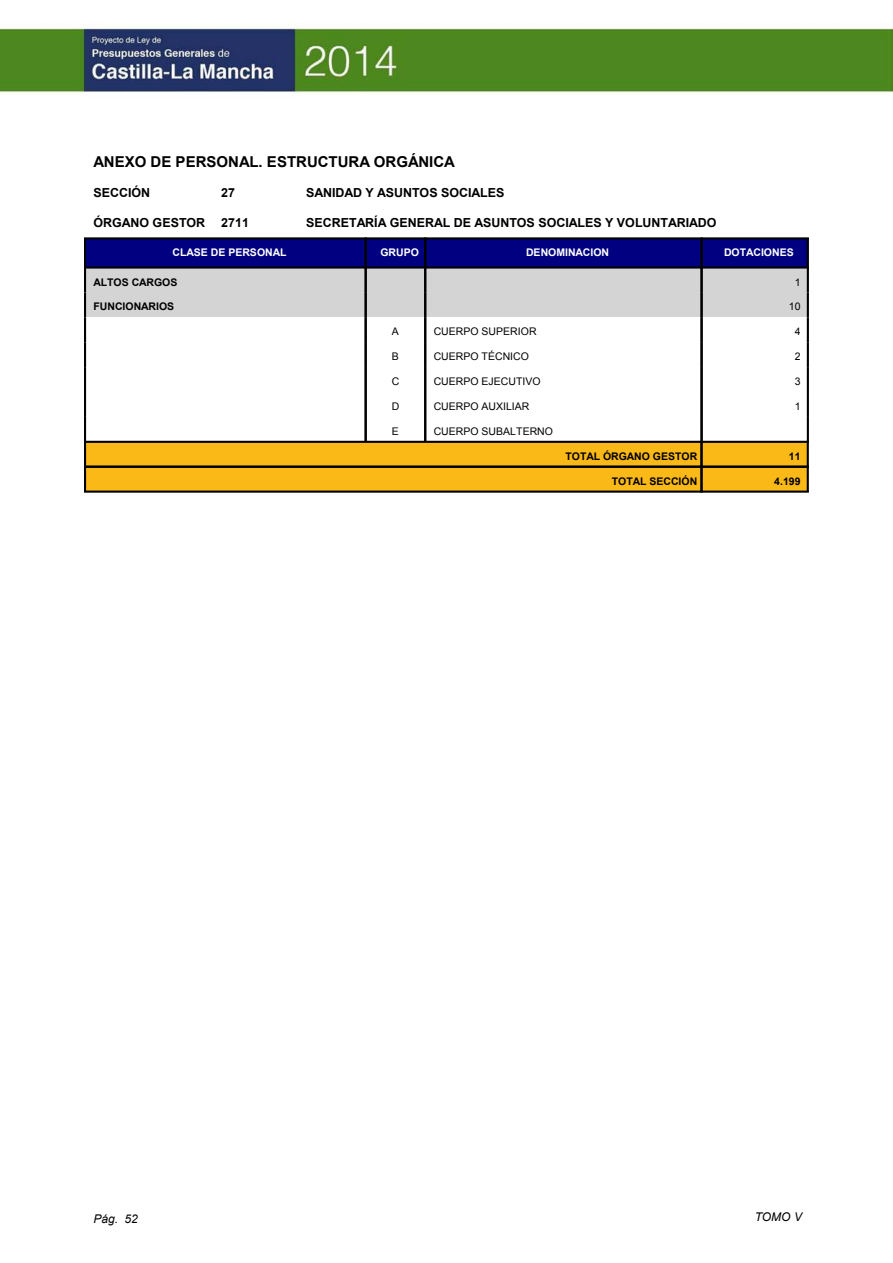
<style>
.page{position:relative;width:893px;height:1263px;background:#fff}
.page>*{position:absolute;margin:0;border:0;box-sizing:border-box;transform-origin:0 0}
.t1{font:700 15px "Arial";color:#000}
.t2{font:700 12.45px "Arial";color:#000}
.t3{font:italic 12px "Arial";color:#000}
.t4{font:10.5px "Arial";color:#000}
.t5{font:700 10.5px "Arial";color:#000}
.t6{font:700 10.5px "Arial";color:#fff}
</style>
<div class="page">
<div style="left:85px;top:238px;width:281px;height:29px;background:#000080"></div>
<div style="left:366px;top:238px;width:59px;height:29px;background:#000080"></div>
<div style="left:425px;top:238px;width:277px;height:29px;background:#000080"></div>
<div style="left:702px;top:238px;width:106px;height:29px;background:#000080"></div>
<div style="left:85px;top:267px;width:281px;height:25px;background:#d4d4d4"></div>
<div style="left:366px;top:267px;width:59px;height:25px;background:#d4d4d4"></div>
<div style="left:425px;top:267px;width:277px;height:25px;background:#d4d4d4"></div>
<div style="left:702px;top:267px;width:106px;height:25px;background:#d4d4d4"></div>
<div style="left:85px;top:292px;width:281px;height:25px;background:#d4d4d4"></div>
<div style="left:366px;top:292px;width:59px;height:25px;background:#d4d4d4"></div>
<div style="left:425px;top:292px;width:277px;height:25px;background:#d4d4d4"></div>
<div style="left:702px;top:292px;width:106px;height:25px;background:#d4d4d4"></div>
<div style="left:85px;top:442px;width:616px;height:25px;background:#fbb917"></div>
<div style="left:701px;top:442px;width:107px;height:25px;background:#fbb917"></div>
<div style="left:85px;top:467px;width:616px;height:25px;background:#fbb917"></div>
<div style="left:701px;top:467px;width:107px;height:25px;background:#fbb917"></div>
<hr style="left:84px;top:238px;width:2px;height:29px;background:#000">
<hr style="left:84px;top:237px;width:283px;height:2px;background:#000">
<hr style="left:84px;top:266px;width:283px;height:3px;background:#000">
<hr style="left:365px;top:238px;width:2px;height:29px;background:#000">
<hr style="left:365px;top:237px;width:61px;height:2px;background:#000">
<hr style="left:365px;top:266px;width:61px;height:3px;background:#000">
<hr style="left:424px;top:238px;width:2px;height:29px;background:#000">
<hr style="left:424px;top:237px;width:279px;height:2px;background:#000">
<hr style="left:424px;top:266px;width:279px;height:3px;background:#000">
<hr style="left:700px;top:238px;width:3px;height:29px;background:#000">
<hr style="left:807px;top:238px;width:2px;height:29px;background:#000">
<hr style="left:700px;top:237px;width:109px;height:2px;background:#000">
<hr style="left:700px;top:266px;width:109px;height:3px;background:#000">
<hr style="left:84px;top:267px;width:2px;height:25px;background:#000">
<hr style="left:365px;top:267px;width:2px;height:25px;background:#000">
<hr style="left:424px;top:267px;width:2px;height:25px;background:#000">
<hr style="left:700px;top:267px;width:3px;height:25px;background:#000">
<hr style="left:807px;top:267px;width:2px;height:25px;background:#000">
<hr style="left:84px;top:292px;width:2px;height:25px;background:#000">
<hr style="left:365px;top:292px;width:2px;height:25px;background:#000">
<hr style="left:424px;top:292px;width:2px;height:25px;background:#000">
<hr style="left:700px;top:292px;width:3px;height:25px;background:#000">
<hr style="left:807px;top:292px;width:2px;height:25px;background:#000">
<hr style="left:84px;top:317px;width:2px;height:25px;background:#000">
<hr style="left:365px;top:317px;width:2px;height:25px;background:#000">
<hr style="left:424px;top:317px;width:2px;height:25px;background:#000">
<hr style="left:700px;top:317px;width:3px;height:25px;background:#000">
<hr style="left:807px;top:317px;width:2px;height:25px;background:#000">
<hr style="left:84px;top:342px;width:2px;height:25px;background:#000">
<hr style="left:365px;top:342px;width:2px;height:25px;background:#000">
<hr style="left:424px;top:342px;width:2px;height:25px;background:#000">
<hr style="left:700px;top:342px;width:3px;height:25px;background:#000">
<hr style="left:807px;top:342px;width:2px;height:25px;background:#000">
<hr style="left:84px;top:367px;width:2px;height:25px;background:#000">
<hr style="left:365px;top:367px;width:2px;height:25px;background:#000">
<hr style="left:424px;top:367px;width:2px;height:25px;background:#000">
<hr style="left:700px;top:367px;width:3px;height:25px;background:#000">
<hr style="left:807px;top:367px;width:2px;height:25px;background:#000">
<hr style="left:84px;top:392px;width:2px;height:25px;background:#000">
<hr style="left:365px;top:392px;width:2px;height:25px;background:#000">
<hr style="left:424px;top:392px;width:2px;height:25px;background:#000">
<hr style="left:700px;top:392px;width:3px;height:25px;background:#000">
<hr style="left:807px;top:392px;width:2px;height:25px;background:#000">
<hr style="left:84px;top:417px;width:2px;height:25px;background:#000">
<hr style="left:365px;top:417px;width:2px;height:25px;background:#000">
<hr style="left:424px;top:417px;width:2px;height:25px;background:#000">
<hr style="left:700px;top:417px;width:3px;height:25px;background:#000">
<hr style="left:807px;top:417px;width:2px;height:25px;background:#000">
<hr style="left:84px;top:442px;width:2px;height:25px;background:#000">
<hr style="left:84px;top:441px;width:619px;height:2px;background:#000">
<hr style="left:700px;top:442px;width:3px;height:25px;background:#000">
<hr style="left:807px;top:442px;width:2px;height:25px;background:#000">
<hr style="left:700px;top:441px;width:109px;height:2px;background:#000">
<hr style="left:84px;top:467px;width:2px;height:25px;background:#000">
<hr style="left:84px;top:466px;width:619px;height:2px;background:#000">
<hr style="left:84px;top:491px;width:619px;height:2px;background:#000">
<hr style="left:700px;top:467px;width:3px;height:25px;background:#000">
<hr style="left:807px;top:467px;width:2px;height:25px;background:#000">
<hr style="left:700px;top:466px;width:109px;height:2px;background:#000">
<hr style="left:700px;top:491px;width:109px;height:2px;background:#000">
<img style="left:0;top:24px;width:893px;height:69px">
<p class="t1" style="left:94px;top:152px;width:363px">ANEXO DE PERSONAL. ESTRUCTURA ORGÁNICA</p>
<p class="t2" style="left:94px;top:184px;width:58px">SECCIÓN</p>
<p class="t2" style="left:221px;top:184px;width:15px">27</p>
<p class="t2" style="left:306px;top:184px;width:200px">SANIDAD Y ASUNTOS SOCIALES</p>
<p class="t2" style="left:94px;top:214px;width:113px">ÓRGANO GESTOR</p>
<p class="t2" style="left:221px;top:214px;width:29px">2711</p>
<p class="t2" style="left:306px;top:214px;width:412px">SECRETARÍA GENERAL DE ASUNTOS SOCIALES Y VOLUNTARIADO</p>
<p class="t6" style="left:173px;top:246px;width:115px">CLASE DE PERSONAL</p>
<p class="t6" style="left:380px;top:246px;width:40px">GRUPO</p>
<p class="t6" style="left:526px;top:246px;width:85px">DENOMINACION</p>
<p class="t6" style="left:724px;top:246px;width:71px">DOTACIONES</p>
<p class="t5" style="left:94px;top:275px;width:85px">ALTOS CARGOS</p>
<p class="t4" style="left:795px;top:275px;width:7px">1</p>
<p class="t5" style="left:94px;top:300px;width:82px">FUNCIONARIOS</p>
<p class="t4" style="left:789px;top:300px;width:13px">10</p>
<p class="t4" style="left:392px;top:325px;width:9px">A</p>
<p class="t4" style="left:434px;top:325px;width:104px">CUERPO SUPERIOR</p>
<p class="t4" style="left:795px;top:325px;width:7px">4</p>
<p class="t4" style="left:392px;top:350px;width:9px">B</p>
<p class="t4" style="left:434px;top:350px;width:97px">CUERPO TÉCNICO</p>
<p class="t4" style="left:795px;top:350px;width:7px">2</p>
<p class="t4" style="left:392px;top:374px;width:9px">C</p>
<p class="t4" style="left:434px;top:374px;width:109px">CUERPO EJECUTIVO</p>
<p class="t4" style="left:795px;top:374px;width:7px">3</p>
<p class="t4" style="left:392px;top:399px;width:9px">D</p>
<p class="t4" style="left:434px;top:399px;width:97px">CUERPO AUXILIAR</p>
<p class="t4" style="left:795px;top:399px;width:7px">1</p>
<p class="t4" style="left:392px;top:424px;width:9px">E</p>
<p class="t4" style="left:434px;top:424px;width:121px">CUERPO SUBALTERNO</p>
<p class="t5" style="left:565px;top:449px;width:133px">TOTAL ÓRGANO GESTOR</p>
<p class="t5" style="left:789px;top:449px;width:13px">11</p>
<p class="t5" style="left:612px;top:474px;width:87px">TOTAL SECCIÓN</p>
<p class="t5" style="left:774px;top:474px;width:28px">4.199</p>
<p class="t3" style="left:94px;top:1211px;width:46px">Pág. 52</p>
<p class="t3" style="left:755px;top:1209px;width:49px">TOMO V</p>
</div>
